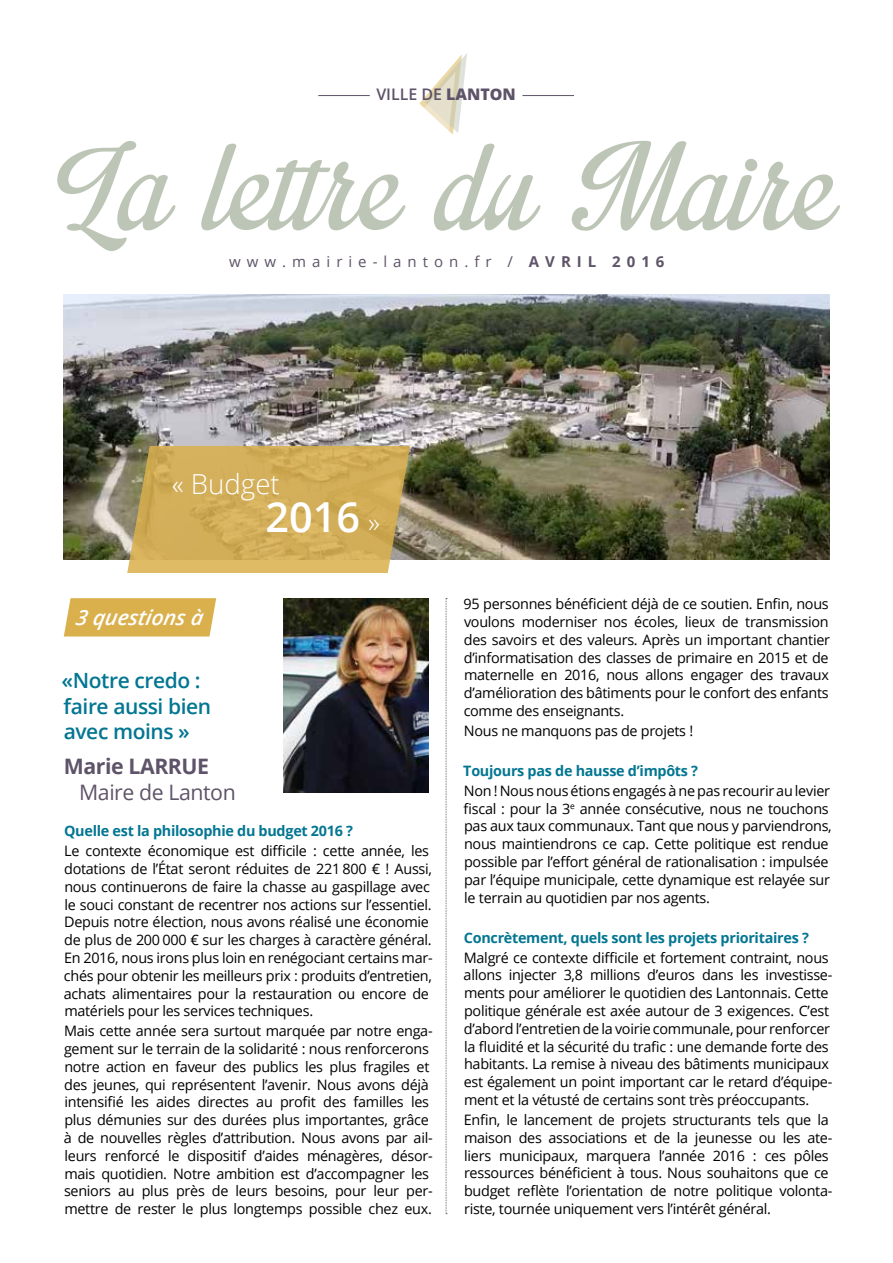
<style>
.page{position:relative;width:893px;height:1263px;background:#fff}
.page>*{position:absolute;margin:0;border:0;box-sizing:border-box;transform-origin:0 0}
.t1{font:169.5px "Impregnable Personal Use Only";color:#bdc6b6}
.t2{font:600 41.4px "Open Sans";color:#fff}
.t3{font:300 27.6px "Open Sans";color:#fff}
.t4{font:21.3px "Open Sans";letter-spacing:-.02em;color:#5e5368}
.t5{font:700 21.3px "Open Sans";letter-spacing:-.02em;color:#5e5368}
.t6{font:600 21px/25.7px "Open Sans";letter-spacing:-.02em;color:#037692}
.t7{font:italic 600 21px "Open Sans";color:#fff}
.t8{font:600 15.9px "Open Sans";color:#5e5368}
.t9{font:15px "Open Sans";letter-spacing:.4em;color:#5e5368}
.t10{font:14.4px/17.9px "Open Sans";letter-spacing:-.02em;color:#000}
.t11{font:700 14.4px "Open Sans";letter-spacing:-.02em;color:#037692}
.s1{font-weight:800}
.s2{font-weight:700}
.s3{font-weight:300;font-size:27.6px}
</style>
<div class="page">
<svg style="left:419px;top:53px;width:48px;height:82px"></svg>
<hr style="left:318px;top:95px;width:52px;height:1px;background:#5e5368">
<hr style="left:522px;top:95px;width:52px;height:1px;background:#5e5368">
<svg style="left:446px;top:598px;width:1px;height:616px"></svg>
<svg style="left:64px;top:598px;width:152px;height:38px;background:#dbb355"></svg>
<img style="left:283px;top:598px;width:146px;height:194px">
<img style="left:64px;top:295px;width:765px;height:264px">
<svg style="left:127px;top:446px;width:283px;height:127px;background:#ceac5c"></svg>
<p class="t8" style="left:376px;top:83px;width:141px">VILLE DE <span class="s1">LANTON</span></p>
<h1 class="t1" style="left:57px;top:112px;width:781px">La lettre du Maire</h1>
<p class="t9" style="left:229px;top:251px;width:437px">www.mairie-lanton.fr / <span class="s2">AVRIL 2016</span></p>
<h3 class="t3" style="left:172px;top:465px;width:110px">« Budget</h3>
<h2 class="t2" style="left:265px;top:489px;width:116px">2016 <span class="s3">»</span></h2>
<h3 class="t7" style="left:75px;top:603px;width:134px">3 questions à</h3>
<h3 class="t6" style="left:62px;top:667px;width:151px">«Notre credo : faire aussi bien avec moins »</h3>
<h3 class="t5" style="left:64px;top:751px;width:147px">Marie LARRUE</h3>
<h3 class="t4" style="left:79px;top:778px;width:158px">Maire de Lanton</h3>
<p class="t11" style="left:64px;top:821px;width:290px">Quelle est la philosophie du budget 2016 ?</p>
<p class="t10" style="left:64px;top:842px;width:370px">Le contexte économique est difficile : cette année, les dotations de l’État seront réduites de 221 800 € ! Aussi, nous continuerons de faire la chasse au gaspillage avec le souci constant de recentrer nos actions sur l’essentiel.<br>Depuis notre élection, nous avons réalisé une économie de plus de 200 000 € sur les charges à caractère général.<br>En 2016, nous irons plus loin en renégociant certains mar&shy;chés pour obtenir les meilleurs prix : produits d’entretien, achats alimentaires pour la restauration ou encore de matériels pour les services techniques.</p>
<p class="t10" style="left:64px;top:1022px;width:370px">Mais cette année sera surtout marquée par notre enga&shy;gement sur le terrain de la solidarité : nous renforcerons notre action en faveur des publics les plus fragiles et des jeunes, qui représentent l’avenir. Nous avons déjà intensifié les aides directes au profit des familles les plus démunies sur des durées plus importantes, grâce à de nouvelles règles d’attribution. Nous avons par ail&shy;leurs renforcé le dispositif d’aides ménagères, désor&shy;mais quotidien. Notre ambition est d’accompagner les seniors au plus près de leurs besoins, pour leur per&shy;mettre de rester le plus longtemps possible chez eux.</p>
<p class="t10" style="left:463px;top:595px;width:368px;text-align:justify">95 personnes bénéficient déjà de ce soutien. Enfin, nous voulons moderniser nos écoles, lieux de transmission des savoirs et des valeurs. Après un important chantier d’informatisation des classes de primaire en 2015 et de maternelle en 2016, nous allons engager des travaux d’amélioration des bâtiments pour le confort des enfants comme des enseignants.</p>
<p class="t10" style="left:464px;top:721px;width:231px">Nous ne manquons pas de projets !</p>
<p class="t11" style="left:463px;top:760px;width:236px">Toujours pas de hausse d’impôts ?</p>
<p class="t10" style="left:464px;top:781px;width:370px">Non ! Nous nous étions engagés à ne pas recourir au levier fiscal : pour la 3<sup>e</sup> année consécutive, nous ne touchons pas aux taux communaux. Tant que nous y parviendrons, nous maintiendrons ce cap. Cette politique est rendue possible par l’effort général de rationalisation : impulsée par l’équipe municipale, cette dynamique est relayée sur le terrain au quotidien par nos agents.</p>
<p class="t11" style="left:464px;top:927px;width:347px">Concrètement, quels sont les projets prioritaires ?</p>
<p class="t10" style="left:464px;top:948px;width:370px">Malgré ce contexte difficile et fortement contraint, nous allons injecter 3,8 millions d’euros dans les investisse&shy;ments pour améliorer le quotidien des Lantonnais. Cette politique générale est axée autour de 3 exigences. C’est d’abord l’entretien de la voirie communale, pour renforcer la fluidité et la sécurité du trafic : une demande forte des habitants. La remise à niveau des bâtiments municipaux est également un point important car le retard d’équipe&shy;ment et la vétusté de certains sont très préoccupants.</p>
<p class="t10" style="left:464px;top:1110px;width:370px">Enfin, le lancement de projets structurants tels que la maison des associations et de la jeunesse ou les ate&shy;liers municipaux, marquera l’année 2016 : ces pôles ressources bénéficient à tous. Nous souhaitons que ce budget reflète l’orientation de notre politique volonta&shy;riste, tournée uniquement vers l’intérêt général.</p>
</div>
